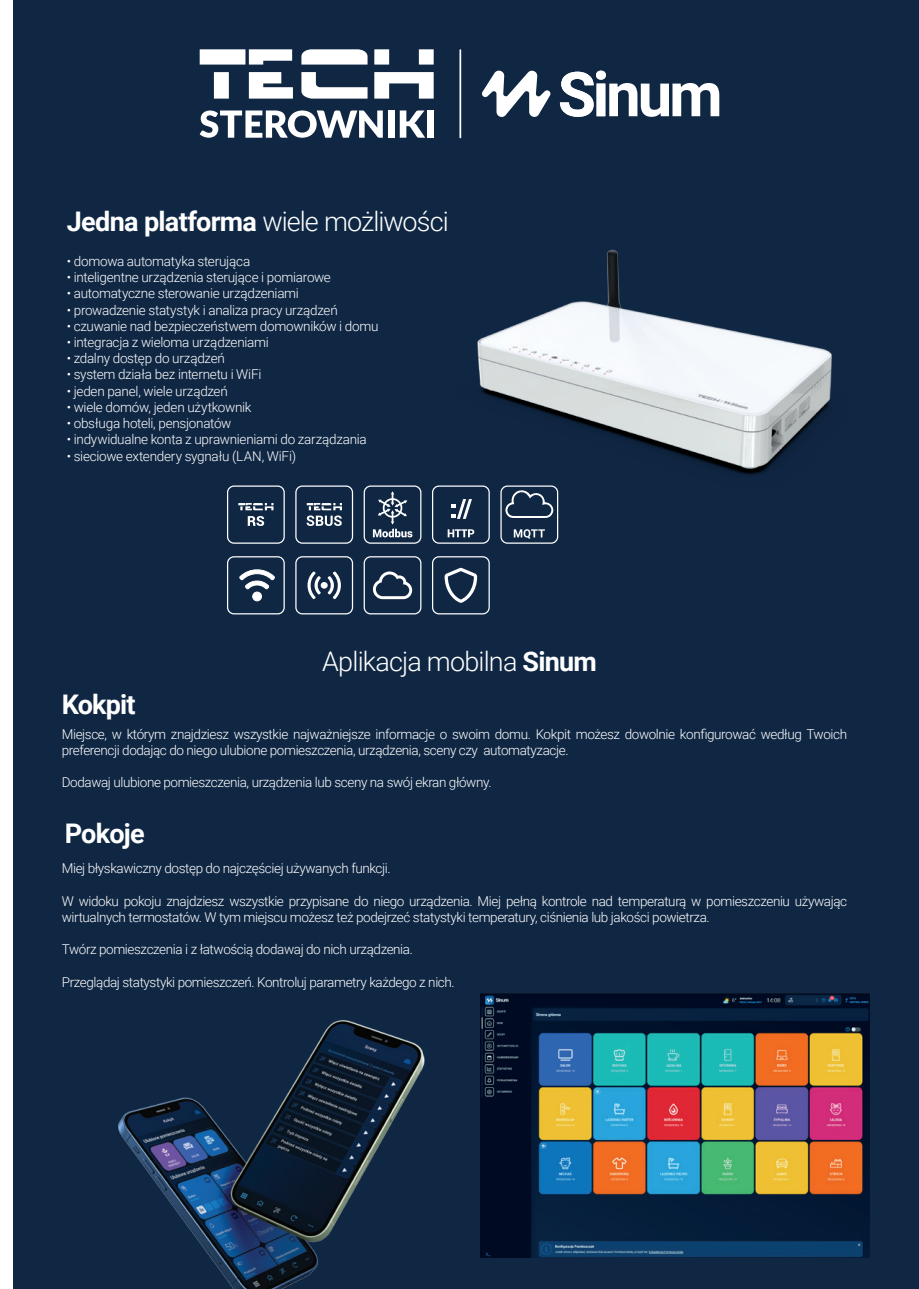
<style>
.page{position:relative;width:919px;height:1289px;background:#fff}
.page>*{position:absolute;margin:0;border:0;box-sizing:border-box;transform-origin:0 0}
.t1{font:300 27px "Roboto";letter-spacing:-.03em;color:#fff}
.t2{font:700 27px "Roboto";letter-spacing:-.03em;color:#fff}
.t3{font:300 13.5px/16.2px "Roboto";letter-spacing:-.03em;color:#fff}
.s1{font-weight:700}
</style>
<div class="page">
<div style="left:13px;top:0;width:905px;height:1288px;background:#102744"></div>
<img style="left:118px;top:1020px;width:307px;height:268px">
<img style="left:432px;top:249px;width:400px;height:295px">
<svg style="left:199px;top:49px;width:521px;height:89px"></svg>
<div style="left:427px;top:110px;width:6px;height:28px;background:#fff"></div>
<div style="left:363px;top:485px;width:58px;height:58px;border:1px solid #fff;border-radius:6px"></div>
<svg style="left:373px;top:491px;width:39px;height:46px"></svg>
<div style="left:227px;top:485px;width:58px;height:58px;border:1px solid #fff;border-radius:6px"></div>
<svg style="left:248px;top:516px;width:16px;height:10px"></svg>
<svg style="left:238px;top:503px;width:35px;height:7px"></svg>
<div style="left:295px;top:485px;width:58px;height:58px;border:1px solid #fff;border-radius:6px"></div>
<svg style="left:306px;top:503px;width:36px;height:23px"></svg>
<div style="left:432px;top:485px;width:57px;height:58px;border:1px solid #fff;border-radius:6px"></div>
<svg style="left:447px;top:529px;width:27px;height:8px"></svg>
<svg style="left:451px;top:499px;width:21px;height:20px"></svg>
<div style="left:227px;top:556px;width:58px;height:58px;border:1px solid #fff;border-radius:6px"></div>
<svg style="left:239px;top:569px;width:36px;height:20px"></svg>
<div style="left:253px;top:592px;width:8px;height:9px;background:#fff;border-radius:50%"></div>
<div style="left:252px;top:591px;width:10px;height:10px;border:1px solid #fff;border-radius:50%"></div>
<div style="left:363px;top:556px;width:58px;height:58px;border:1px solid #fff;border-radius:6px"></div>
<svg style="left:373px;top:571px;width:39px;height:28px"></svg>
<div style="left:295px;top:556px;width:58px;height:58px;border:1px solid #fff;border-radius:6px"></div>
<svg style="left:307px;top:571px;width:14px;height:28px"></svg>
<div style="left:320px;top:582px;width:8px;height:6px;background:#fff;border-radius:50%"></div>
<svg style="left:327px;top:571px;width:14px;height:28px"></svg>
<div style="left:432px;top:556px;width:57px;height:58px;border:1px solid #fff;border-radius:6px"></div>
<svg style="left:444px;top:567px;width:33px;height:36px"></svg>
<div style="left:500px;top:485px;width:58px;height:58px;border:1px solid #fff;border-radius:6px"></div>
<svg style="left:505px;top:489px;width:48px;height:29px"></svg>
<svg style="left:513px;top:529px;width:32px;height:10px"></svg>
<img style="left:480px;top:993px;width:389px;height:264px">
<h1 class="t1" style="left:67px;top:202px;width:383px"><span class="s1">Jedna platforma</span> wiele możliwości</h1>
<p class="t3" style="left:67px;top:252px;width:185px">• domowa automatyka sterująca</p>
<p class="t3" style="left:67px;top:269px;width:266px">• inteligentne urządzenia sterujące i pomiarowe</p>
<p class="t3" style="left:67px;top:285px;width:234px">• automatyczne sterowanie urządzeniami</p>
<p class="t3" style="left:67px;top:301px;width:272px">• prowadzenie statystyk i analiza pracy urządzeń</p>
<p class="t3" style="left:67px;top:317px;width:313px">• czuwanie nad bezpieczeństwem domowników i domu</p>
<p class="t3" style="left:67px;top:333px;width:203px">• integracja z wieloma urządzeniami</p>
<p class="t3" style="left:67px;top:350px;width:160px">• zdalny dostęp do urządzeń</p>
<p class="t3" style="left:67px;top:366px;width:196px">• system działa bez internetu i WiFi</p>
<p class="t3" style="left:67px;top:382px;width:163px">• jeden panel, wiele urządzeń</p>
<p class="t3" style="left:67px;top:398px;width:186px">• wiele domów, jeden użytkownik</p>
<p class="t3" style="left:67px;top:414px;width:166px">• obsługa hoteli, pensjonatów</p>
<p class="t3" style="left:67px;top:431px;width:301px">• indywidualne konta z uprawnieniami do zarządzania</p>
<p class="t3" style="left:67px;top:447px;width:231px">• sieciowe extendery sygnału (LAN, WiFi)</p>
<h1 class="t1" style="left:322px;top:642px;width:276px">Aplikacja mobilna <span class="s1">Sinum</span></h1>
<h1 class="t2" style="left:62px;top:685px;width:75px">Kokpit</h1>
<p class="t3" style="left:62px;top:725px;width:786px">Miejsce, w którym znajdziesz wszystkie najważniejsze informacje o swoim domu. Kokpit możesz dowolnie konfigurować według Twoich preferencji dodając do niego ulubione pomieszczenia, urządzenia, sceny czy automatyzacje.</p>
<p class="t3" style="left:62px;top:774px;width:431px">Dodawaj ulubione pomieszczenia, urządzenia lub sceny na swój ekran główny.</p>
<h1 class="t2" style="left:65px;top:814px;width:81px">Pokoje</h1>
<p class="t3" style="left:62px;top:860px;width:330px">Miej błyskawiczny dostęp do najczęściej używanych funkcji.</p>
<p class="t3" style="left:62px;top:892px;width:786px">W widoku pokoju znajdziesz wszystkie przypisane do niego urządzenia. Miej pełną kontrole nad temperaturą w pomieszczeniu używając wirtualnych termostatów. W tym miejscu możesz też podejrzeć statystyki temperatury, ciśnienia lub jakości powietrza.</p>
<p class="t3" style="left:62px;top:941px;width:352px">Twórz pomieszczenia i z łatwością dodawaj do nich urządzenia.</p>
<p class="t3" style="left:62px;top:973px;width:394px">Przeglądaj statystyki pomieszczeń. Kontroluj parametry każdego z nich.</p>
</div>
